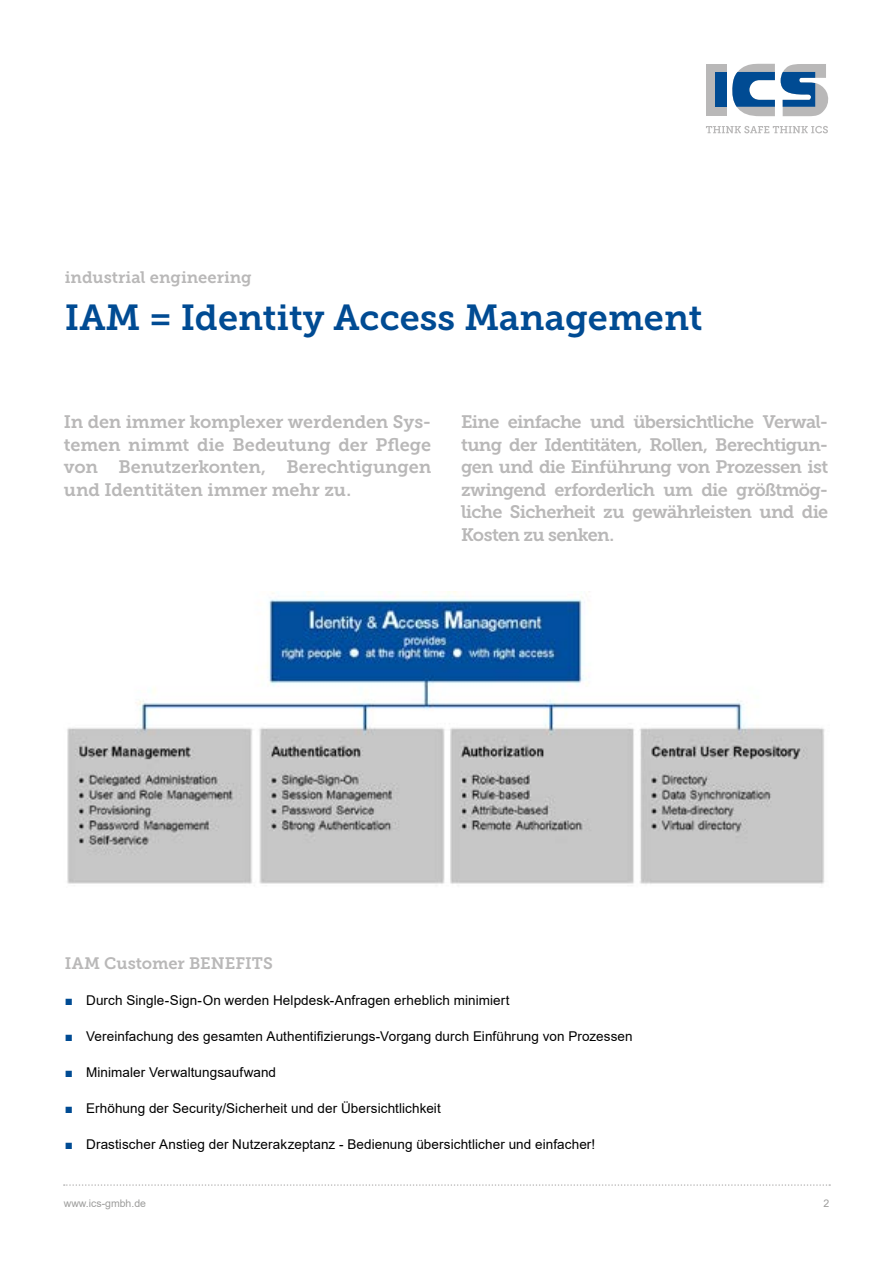
<style>
.page{position:relative;width:893px;height:1263px;background:#fff}
.page>*{position:absolute;margin:0;border:0;box-sizing:border-box;transform-origin:0 0}
.t1{font:36px "Museo Slab 700";color:#004b93}
.t2{font:18px/22.5px "Museo Slab 700";letter-spacing:-.025em;color:#b9b8b8;text-align:justify}
.t3{font:16.5px "Museo Slab 700";color:#b9b8b8}
.t4{font:13.5px "Arial";letter-spacing:.005em;color:#000}
.t5{font:10.5px "Arial";color:#9d9d9c}
.s1{color:#004b93}
</style>
<div class="page">
<div style="left:706px;top:64px;width:20px;height:51px;background:#b9b8b8"></div>
<svg style="left:732px;top:64px;width:43px;height:52px"></svg>
<div style="left:715px;top:72px;width:11px;height:35px;background:#004b93"></div>
<svg style="left:781px;top:64px;width:48px;height:52px"></svg>
<svg style="left:706px;top:126px;width:122px;height:7px"></svg>
<svg style="left:64px;top:1184px;width:766px;height:2px"></svg>
<img style="left:67px;top:591px;width:758px;height:293px">
<p class="t3" style="left:65px;top:268px;width:188px">industrial engineering</p>
<h1 class="t1" style="left:65px;top:297px;width:639px">IAM = Identity Access Management</h1>
<p class="t2" style="left:64px;top:411px;width:369px">In den immer komplexer werdenden Sys&shy;temen nimmt die Bedeutung der Pflege von Benutzerkonten, Berechtigungen und Identitäten immer mehr zu.</p>
<p class="t2" style="left:461px;top:411px;width:369px">Eine einfache und übersichtliche Verwal&shy;tung der Identitäten, Rollen, Berechtigun&shy;gen und die Einführung von Prozessen ist zwingend erforderlich um die größtmög&shy;liche Sicherheit zu gewährleisten und die Kosten zu senken.</p>
<p class="t3" style="left:65px;top:954px;width:210px">IAM Customer BENEFITS</p>
<p class="t4" style="left:65px;top:991px;width:446px"><span class="s1">■</span> Durch Single-Sign-On werden Helpdesk-Anfragen erheblich minimiert</p>
<p class="t4" style="left:65px;top:1027px;width:569px"><span class="s1">■</span> Vereinfachung des gesamten Authentifizierungs-Vorgang durch Einführung von Prozessen</p>
<p class="t4" style="left:65px;top:1063px;width:213px"><span class="s1">■</span> Minimaler Verwaltungsaufwand</p>
<p class="t4" style="left:65px;top:1099px;width:377px"><span class="s1">■</span> Erhöhung der Security/Sicherheit und der Übersichtlichkeit</p>
<p class="t4" style="left:65px;top:1135px;width:532px"><span class="s1">■</span> Drastischer Anstieg der Nutzerakzeptanz - Bedienung übersichtlicher und einfacher!</p>
<p class="t5" style="left:64px;top:1196px;width:84px">www.ics-gmbh.de</p>
<p class="t5" style="left:823px;top:1196px;width:7px">2</p>
</div>
